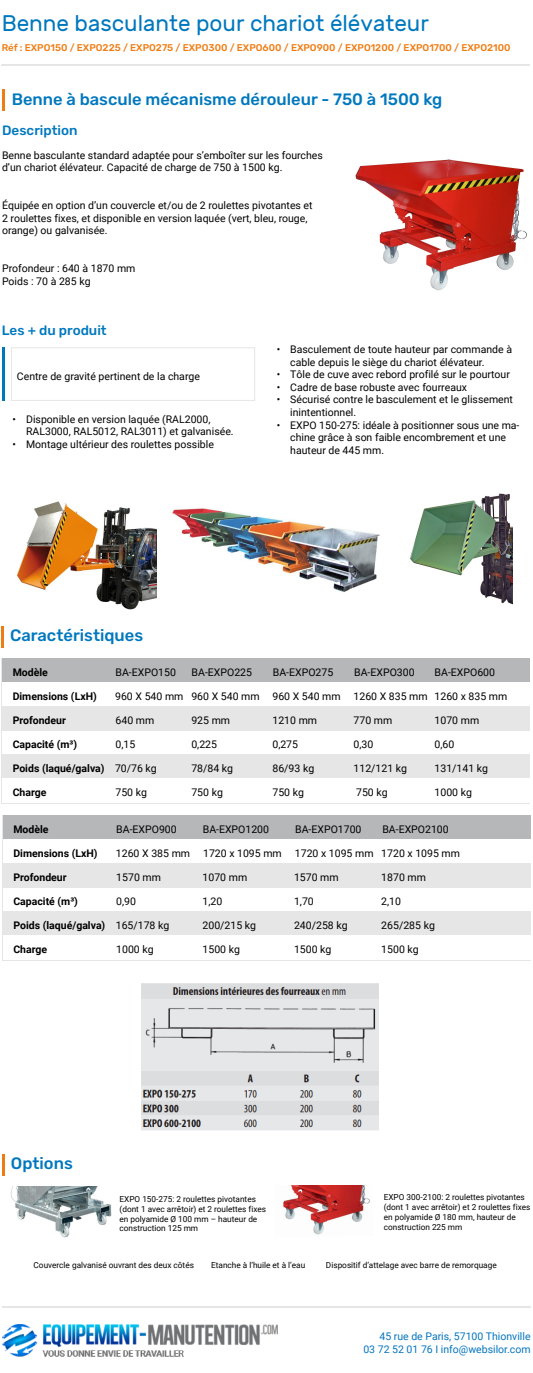
<style>
.page{position:relative;width:533px;height:1373px;background:#fff}
.page>*{position:absolute;margin:0;border:0;box-sizing:border-box;transform-origin:0 0}
.t1{font:22.5px "Rubik";color:#0078be}
.t2{font:500 16.5px "Rubik";color:#0078be}
.t3{font:500 13.5px "Rubik";color:#0078be}
.t4{font:10.5px/12.6px "Roboto";color:#000}
.t5{font:700 10.5px "Roboto";color:#000}
.t6{font:10.5px "Roboto";color:#0475be}
.t7{font:500 9.75px "Rubik";color:#ef7c12}
.t8{font:8.25px/9.9px "Roboto";color:#000}
.s1{font-weight:400}
</style>
<div class="page">
<hr style="left:2px;top:1305px;width:528px;height:2px;background:#e6e6e6">
<img style="left:2px;top:1324px;width:275px;height:33px">
<hr style="left:2px;top:89px;width:3px;height:22px;background:#ef7c12">
<hr style="left:2px;top:348px;width:3px;height:53px;background:#0078be">
<div style="left:11px;top:347px;width:244px;height:54px;border:1px solid #e6e6e6"></div>
<hr style="left:1px;top:626px;width:3px;height:21px;background:#ef7c12">
<div style="left:2px;top:658px;width:527px;height:24px;background:#b5b7b8"></div>
<div style="left:2px;top:706px;width:527px;height:24px;background:#e6e6e6"></div>
<div style="left:2px;top:754px;width:527px;height:24px;background:#e6e6e6"></div>
<hr style="left:1px;top:64px;width:529px;height:2px;background:#e6e6e6">
<hr style="left:2px;top:1153px;width:3px;height:22px;background:#ef7c12">
<img style="left:10px;top:1186px;width:102px;height:51px">
<div style="left:3px;top:815px;width:527px;height:24px;background:#b5b7b8"></div>
<div style="left:3px;top:863px;width:527px;height:24px;background:#e6e6e6"></div>
<div style="left:3px;top:911px;width:527px;height:24px;background:#e6e6e6"></div>
<img style="left:142px;top:983px;width:236px;height:147px">
<img style="left:283px;top:1185px;width:87px;height:50px">
<img style="left:355px;top:159px;width:172px;height:132px">
<img style="left:17px;top:501px;width:139px;height:109px">
<img style="left:410px;top:493px;width:102px;height:111px">
<img style="left:172px;top:508px;width:208px;height:84px">
<p class="t1" style="left:2px;top:11px;width:428px">Benne basculante pour chariot élévateur</p>
<p class="t7" style="left:2px;top:42px;width:510px">Réf : EXPO150 / EXPO225 / EXPO275 / EXPO300 / EXPO600 / EXPO900 / EXPO1200 / EXPO1700 / EXPO2100</p>
<p class="t2" style="left:12px;top:90px;width:432px">Benne à bascule mécanisme dérouleur - 750 à 1500 kg</p>
<p class="t3" style="left:2px;top:122px;width:77px">Description</p>
<p class="t4" style="left:2px;top:148px;width:322px">Benne basculante standard adaptée pour s’emboîter sur les fourches d’un chariot élévateur. Capacité de charge de 750 à 1500 kg.</p>
<p class="t4" style="left:2px;top:199px;width:312px">Équipée en option d’un couvercle et/ou de 2 roulettes pivotantes et<br>2 roulettes fixes, et disponible en version laquée (vert, bleu, rouge, orange) ou galvanisée.</p>
<p class="t4" style="left:2px;top:262px;width:135px">Profondeur : 640 à 1870 mm</p>
<p class="t4" style="left:2px;top:274px;width:90px">Poids : 70 à 285 kg</p>
<p class="t3" style="left:2px;top:323px;width:106px">Les + du produit</p>
<p class="t4" style="left:17px;top:369px;width:184px">Centre de gravité pertinent de la charge</p>
<p class="t4" style="left:290px;top:342px;width:223px;text-indent:-14px">• Basculement de toute hauteur par commande à cable depuis le siège du chariot élévateur.</p>
<p class="t4" style="left:276px;top:368px;width:234px">• Tôle de cuve avec rebord profilé sur le pourtour</p>
<p class="t4" style="left:276px;top:380px;width:192px">• Cadre de base robuste avec fourreaux</p>
<p class="t4" style="left:290px;top:393px;width:224px;text-indent:-14px">• Sécurisé contre le basculement et le glissement inintentionnel.</p>
<p class="t4" style="left:290px;top:418px;width:231px;text-indent:-14px">• EXPO 150-275: idéale à positionner sous une ma&shy;chine grâce à son faible encombrement et une hauteur de 445 mm.</p>
<p class="t4" style="left:26px;top:412px;width:209px;text-indent:-14px">• Disponible en version laquée (RAL2000,<br>RAL3000, RAL5012, RAL3011) et galvanisée.</p>
<p class="t4" style="left:13px;top:437px;width:203px">• Montage ultérieur des roulettes possible</p>
<p class="t2" style="left:10px;top:626px;width:134px">Caractéristiques</p>
<p class="t5" style="left:13px;top:665px;width:37px">Modèle</p>
<p class="t4" style="left:115px;top:665px;width:62px">BA-EXPO150</p>
<p class="t4" style="left:191px;top:665px;width:62px">BA-EXPO225</p>
<p class="t4" style="left:273px;top:665px;width:62px">BA-EXPO275</p>
<p class="t4" style="left:354px;top:665px;width:62px">BA-EXPO300</p>
<p class="t4" style="left:434px;top:665px;width:62px">BA-EXPO600</p>
<p class="t5" style="left:13px;top:689px;width:86px">Dimensions (LxH)</p>
<p class="t4" style="left:115px;top:689px;width:393px">960 X 540 mm 960 X 540 mm 960 X 540 mm 1260 X 835 mm 1260 x 835 mm</p>
<p class="t5" style="left:13px;top:737px;width:66px">Capacité (m³)</p>
<p class="t4" style="left:115px;top:737px;width:21px">0,15</p>
<p class="t4" style="left:191px;top:737px;width:27px">0,225</p>
<p class="t4" style="left:272px;top:737px;width:27px">0,275</p>
<p class="t4" style="left:353px;top:737px;width:21px">0,30</p>
<p class="t4" style="left:434px;top:737px;width:21px">0,60</p>
<p class="t5" style="left:13px;top:713px;width:55px">Profondeur</p>
<p class="t4" style="left:115px;top:713px;width:40px">640 mm</p>
<p class="t4" style="left:191px;top:713px;width:40px">925 mm</p>
<p class="t4" style="left:272px;top:713px;width:46px">1210 mm</p>
<p class="t4" style="left:353px;top:713px;width:40px">770 mm</p>
<p class="t4" style="left:434px;top:713px;width:46px">1070 mm</p>
<p class="t5" style="left:13px;top:761px;width:145px">Poids (laqué/galva) <span class="s1">70/76 kg</span></p>
<p class="t4" style="left:191px;top:761px;width:43px">78/84 kg</p>
<p class="t4" style="left:272px;top:761px;width:43px">86/93 kg</p>
<p class="t4" style="left:353px;top:761px;width:55px">112/121 kg</p>
<p class="t4" style="left:434px;top:761px;width:55px">131/141 kg</p>
<p class="t5" style="left:13px;top:785px;width:35px">Charge</p>
<p class="t4" style="left:115px;top:785px;width:33px">750 kg</p>
<p class="t4" style="left:191px;top:785px;width:33px">750 kg</p>
<p class="t4" style="left:272px;top:785px;width:33px">750 kg</p>
<p class="t4" style="left:356px;top:785px;width:33px">750 kg</p>
<p class="t4" style="left:434px;top:785px;width:39px">1000 kg</p>
<p class="t5" style="left:13px;top:822px;width:37px">Modèle</p>
<p class="t4" style="left:116px;top:822px;width:62px">BA-EXPO900</p>
<p class="t4" style="left:203px;top:822px;width:68px">BA-EXPO1200</p>
<p class="t4" style="left:295px;top:822px;width:68px">BA-EXPO1700</p>
<p class="t4" style="left:382px;top:822px;width:68px">BA-EXPO2100</p>
<p class="t5" style="left:13px;top:846px;width:86px">Dimensions (LxH)</p>
<p class="t4" style="left:116px;top:846px;width:345px">1260 X 385 mm 1720 x 1095 mm 1720 x 1095 mm 1720 x 1095 mm</p>
<p class="t5" style="left:13px;top:894px;width:66px">Capacité (m³)</p>
<p class="t4" style="left:116px;top:894px;width:21px">0,90</p>
<p class="t4" style="left:202px;top:894px;width:21px">1,20</p>
<p class="t4" style="left:294px;top:894px;width:21px">1,70</p>
<p class="t4" style="left:381px;top:894px;width:21px">2,10</p>
<p class="t5" style="left:13px;top:870px;width:55px">Profondeur</p>
<p class="t4" style="left:116px;top:870px;width:46px">1570 mm</p>
<p class="t4" style="left:202px;top:870px;width:46px">1070 mm</p>
<p class="t4" style="left:294px;top:870px;width:46px">1570 mm</p>
<p class="t4" style="left:381px;top:870px;width:46px">1870 mm</p>
<p class="t5" style="left:13px;top:918px;width:157px">Poids (laqué/galva) <span class="s1">165/178 kg</span></p>
<p class="t4" style="left:202px;top:918px;width:55px">200/215 kg</p>
<p class="t4" style="left:294px;top:918px;width:55px">240/258 kg</p>
<p class="t4" style="left:381px;top:918px;width:55px">265/285 kg</p>
<p class="t5" style="left:13px;top:942px;width:35px">Charge</p>
<p class="t4" style="left:116px;top:942px;width:39px">1000 kg</p>
<p class="t4" style="left:202px;top:942px;width:39px">1500 kg</p>
<p class="t4" style="left:294px;top:942px;width:39px">1500 kg</p>
<p class="t4" style="left:381px;top:942px;width:39px">1500 kg</p>
<p class="t2" style="left:11px;top:1154px;width:63px">Options</p>
<p class="t8" style="left:119px;top:1193px;width:148px">EXPO 150-275: 2 roulettes pivotantes (dont 1 avec arrêtoir) et 2 roulettes fixes en polyamide Ø 100 mm – hauteur de construction 125 mm</p>
<p class="t8" style="left:383px;top:1191px;width:148px">EXPO 300-2100: 2 roulettes pivotantes (dont 1 avec arrêtoir) et 2 roulettes fixes en polyamide Ø 180 mm, hauteur de construction 225 mm</p>
<p class="t8" style="left:34px;top:1260px;width:162px">Couvercle galvanisé ouvrant des deux côtés</p>
<p class="t8" style="left:211px;top:1260px;width:96px">Etanche à l’huile et à l’eau</p>
<p class="t8" style="left:326px;top:1260px;width:172px">Dispositif d’attelage avec barre de remorquage</p>
<p class="t6" style="left:379px;top:1328px;width:152px">45 rue de Paris, 57100 Thionville</p>
<p class="t6" style="left:363px;top:1341px;width:169px">03 72 52 01 76 I info@websilor.com</p>
</div>
